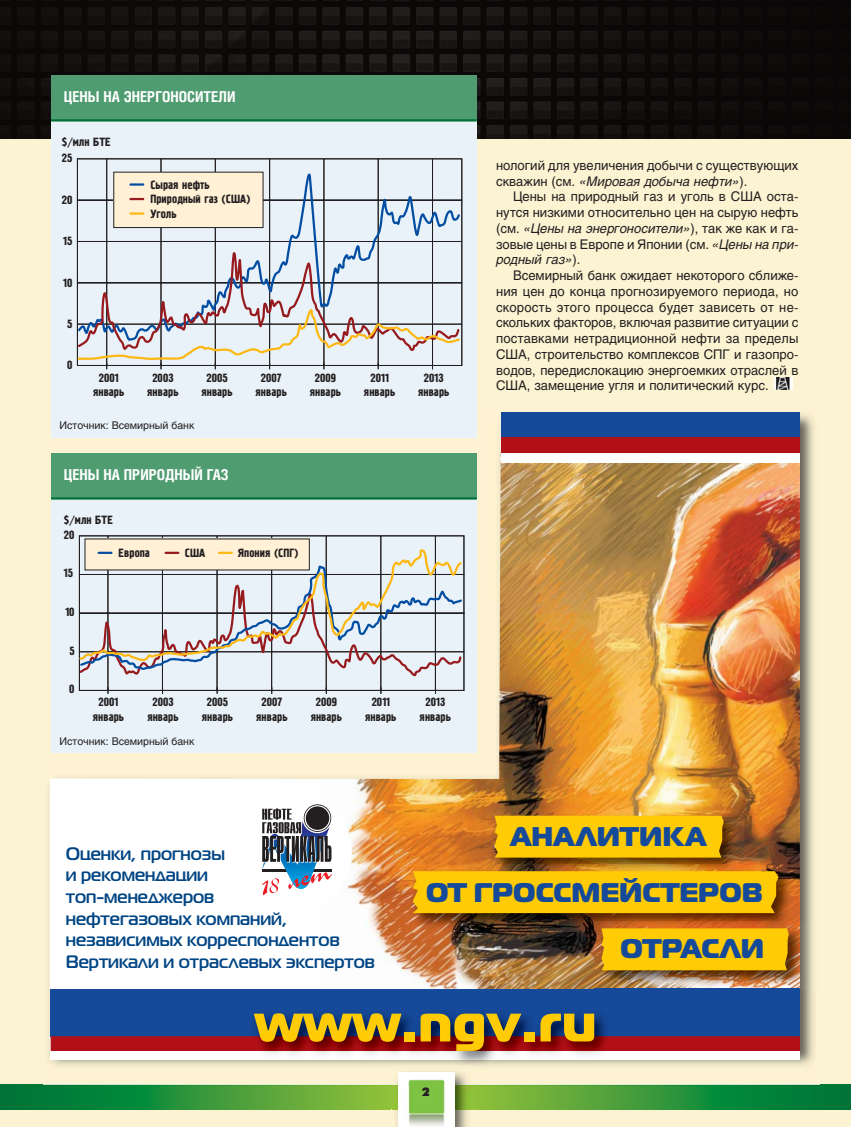
<style>
.page{position:relative;width:851px;height:1127px;background:#fff}
.page>*{position:absolute;margin:0;border:0;box-sizing:border-box;transform-origin:0 0}
.t1{font:52.5px "Magistral Black C";letter-spacing:.03em;color:#ffcb04}
.t2{font:27px "Magistral Black C";color:#15499a}
.t3{font:700 18px/21.6px "Magistral C";color:#004584}
.t4{font:700 15px "Helios Cond";color:#fff}
.t5{font:13.2px/15.8px "Helios";color:#231f20;text-align:justify}
.t6{font:12px/14.4px "Pollock 1 C";color:#231f20;text-align:center}
.t7{font:12px "Futura Futuris XC";color:#231f20}
.t8{font:10.5px "Helios";letter-spacing:-.005em;color:#231f20}
.s1{font-style:italic}
</style>
<div class="page">
<div style="left:0;top:0;width:850px;height:1127px;background:#fcf3d2"></div>
<img style="left:49px;top:408px;width:766px;height:582px">
<svg style="left:50px;top:415px;width:268px;height:575px;fill:#fff"></svg>
<img style="left:318px;top:415px;width:481px;height:574px">
<svg style="left:0;top:1084px;width:850px;height:26px"></svg>
<img style="left:774px;top:377px;width:18px;height:13px">
<img style="left:0;top:0;width:850px;height:138px">
<img style="left:392px;top:1086px;width:82px;height:41px">
<img style="left:399px;top:1086px;width:55px;height:41px">
<div style="left:51px;top:80px;width:425px;height:358px;background:#e8f2f8"></div>
<svg style="left:76px;top:158px;width:386px;height:211px"></svg>
<div style="left:51px;top:75px;width:425px;height:45px;background:#509c71"></div>
<hr style="left:51px;top:119px;width:425px;height:2px;background:#007236">
<div style="left:51px;top:458px;width:425px;height:295px;background:#e8f2f8"></div>
<div style="left:435px;top:536px;width:29px;height:39px;border:1px solid #231f20"></div>
<div style="left:435px;top:651px;width:29px;height:39px;border:1px solid #231f20"></div>
<div style="left:326px;top:536px;width:55px;height:39px;border:1px solid #231f20"></div>
<div style="left:326px;top:651px;width:55px;height:39px;border:1px solid #231f20"></div>
<div style="left:217px;top:651px;width:55px;height:39px;border:1px solid #231f20"></div>
<div style="left:79px;top:651px;width:29px;height:39px;border:1px solid #231f20"></div>
<div style="left:79px;top:535px;width:385px;height:156px;border:1px solid #231f20"></div>
<svg style="left:78px;top:574px;width:386px;height:103px"></svg>
<svg style="left:79px;top:663px;width:384px;height:7px"></svg>
<svg style="left:78px;top:546px;width:385px;height:117px"></svg>
<div style="left:85px;top:539px;width:224px;height:31px;background:#fff0d6"></div>
<svg style="left:99px;top:552px;width:12px;height:2px"></svg>
<svg style="left:166px;top:552px;width:12px;height:2px"></svg>
<svg style="left:219px;top:552px;width:13px;height:2px"></svg>
<div style="left:51px;top:453px;width:425px;height:45px;background:#509c71"></div>
<hr style="left:51px;top:497px;width:425px;height:2px;background:#007236">
<div style="left:501px;top:412px;width:298px;height:48px;background:#15499a"></div>
<div style="left:501px;top:438px;width:298px;height:15px;background:#b01016"></div>
<div style="left:501px;top:453px;width:298px;height:10px;background:#fff"></div>
<div style="left:243px;top:794px;width:109px;height:116px;background:#fff;border-radius:50%"></div>
<svg style="left:304px;top:804px;width:27px;height:28px"></svg>
<svg style="left:304px;top:805px;width:26px;height:26px"></svg>
<svg style="left:306px;top:806px;width:23px;height:24px"></svg>
<hr style="left:262px;top:869px;width:69px;height:3px;background:#231f20">
<img style="left:262px;top:862px;width:55px;height:10px">
<svg style="left:262px;top:808px;width:70px;height:54px"></svg>
<svg style="left:262px;top:872px;width:70px;height:23px"></svg>
<img style="left:474px;top:1084px;width:345px;height:2px">
<img style="left:44px;top:1084px;width:348px;height:2px">
<img style="left:49px;top:990px;width:766px;height:77px">
<img style="left:50px;top:990px;width:1px;height:62px">
<img style="left:392px;top:1065px;width:82px;height:19px">
<img style="left:454px;top:1084px;width:20px;height:2px">
<svg style="left:392px;top:1084px;width:7px;height:2px"></svg>
<img style="left:399px;top:1072px;width:55px;height:14px">
<img style="left:51px;top:990px;width:748px;height:62px">
<img style="left:51px;top:1052px;width:748px;height:8px">
<img style="left:488px;top:809px;width:255px;height:56px">
<div style="left:494px;top:816px;width:229px;height:41px;background:#ffcb04"></div>
<img style="left:406px;top:865px;width:391px;height:67px">
<div style="left:412px;top:871px;width:366px;height:42px;background:#ffcb04"></div>
<img style="left:799px;top:922px;width:9px;height:67px">
<img style="left:595px;top:932px;width:204px;height:58px">
<svg style="left:797px;top:922px;width:2px;height:10px"></svg>
<img style="left:595px;top:922px;width:202px;height:10px">
<div style="left:601px;top:928px;width:187px;height:42px;background:#ffcb04"></div>
<p class="t4" style="left:64px;top:91px;width:173px">ЦЕНЫ НА ЭНЕРГОНОСИТЕЛИ</p>
<p class="t6" style="left:62px;top:135px;width:50px">$/млн БТЕ</p>
<p class="t6" style="left:62px;top:151px;width:12px">25</p>
<p class="t6" style="left:62px;top:193px;width:12px">20</p>
<p class="t6" style="left:63px;top:234px;width:11px">15</p>
<p class="t6" style="left:63px;top:276px;width:11px">10</p>
<p class="t6" style="left:67px;top:317px;width:7px">5</p>
<p class="t6" style="left:67px;top:358px;width:7px">0</p>
<p class="t6" style="left:150px;top:178px;width:102px;text-align:left">Сырая нефть<br>Природный газ (США)<br>Уголь</p>
<p class="t6" style="left:93px;top:371px;width:33px">2001 январь</p>
<p class="t6" style="left:147px;top:371px;width:33px">2003 январь</p>
<p class="t6" style="left:201px;top:371px;width:33px">2005 январь</p>
<p class="t6" style="left:255px;top:371px;width:33px">2007 январь</p>
<p class="t6" style="left:310px;top:371px;width:33px">2009 январь</p>
<p class="t6" style="left:364px;top:371px;width:33px">2011 январь</p>
<p class="t6" style="left:418px;top:371px;width:33px">2013 январь</p>
<p class="t8" style="left:60px;top:422px;width:136px">Источник: Всемирный банк</p>
<p class="t4" style="left:64px;top:469px;width:166px">ЦЕНЫ НА ПРИРОДНЫЙ ГАЗ</p>
<p class="t6" style="left:64px;top:513px;width:50px">$/млн БТЕ</p>
<p class="t6" style="left:64px;top:528px;width:12px">20</p>
<p class="t6" style="left:64px;top:566px;width:11px">15</p>
<p class="t6" style="left:65px;top:605px;width:11px">10</p>
<p class="t6" style="left:69px;top:644px;width:7px">5</p>
<p class="t6" style="left:69px;top:682px;width:7px">0</p>
<p class="t6" style="left:118px;top:546px;width:33px">Европа</p>
<p class="t6" style="left:185px;top:546px;width:22px">США</p>
<p class="t6" style="left:238px;top:546px;width:62px">Япония (СПГ)</p>
<p class="t6" style="left:93px;top:695px;width:33px">2001 январь</p>
<p class="t6" style="left:147px;top:695px;width:33px">2003 январь</p>
<p class="t6" style="left:202px;top:695px;width:33px">2005 январь</p>
<p class="t6" style="left:256px;top:695px;width:33px">2007 январь</p>
<p class="t6" style="left:311px;top:695px;width:33px">2009 январь</p>
<p class="t6" style="left:365px;top:695px;width:33px">2011 январь</p>
<p class="t6" style="left:419px;top:695px;width:33px">2013 январь</p>
<p class="t8" style="left:60px;top:737px;width:136px">Источник: Всемирный банк</p>
<p class="t5" style="left:496px;top:159px;width:304px">нологий для увеличения добычи с существующих скважин (см. <span class="s1">«Мировая добыча нефти»</span>).</p>
<p class="t5" style="left:496px;top:190px;width:304px;text-indent:17px">Цены на природный газ и уголь в США оста&shy;нутся низкими относительно цен на сырую нефть (см. <span class="s1">«Цены на энергоносители»</span>), так же как и га&shy;зовые цены в Европе и Японии (см. <span class="s1">«Цены на при&shy;родный газ»</span>).</p>
<p class="t5" style="left:496px;top:269px;width:304px;text-indent:17px">Всемирный банк ожидает некоторого сближе&shy;ния цен до конца прогнозируемого периода, но скорость этого процесса будет зависеть от не&shy;скольких факторов, включая развитие ситуации с поставками нетрадиционной нефти за пределы США, строительство комплексов СПГ и газопро&shy;водов, передислокацию энергоемких отраслей в США, замещение угля и политический курс.</p>
<h3 class="t3" style="left:66px;top:844px;width:310px">Оценки, прогнозы<br>и рекомендации<br>топ-менеджеров<br>нефтегазовых компаний, независимых корреспондентов<br>Вертикали и отраслевых экспертов</h3>
<h2 class="t2" style="left:510px;top:826px;width:198px">АНАЛИТИКА</h2>
<h2 class="t2" style="left:426px;top:882px;width:338px">ОТ ГРОССМЕЙСТЕРОВ</h2>
<h2 class="t2" style="left:620px;top:938px;width:145px">ОТРАСЛИ</h2>
<h1 class="t1" style="left:255px;top:1004px;width:342px">www.ngv.ru</h1>
<p class="t7" style="left:421px;top:1087px;width:10px">2</p>
</div>
